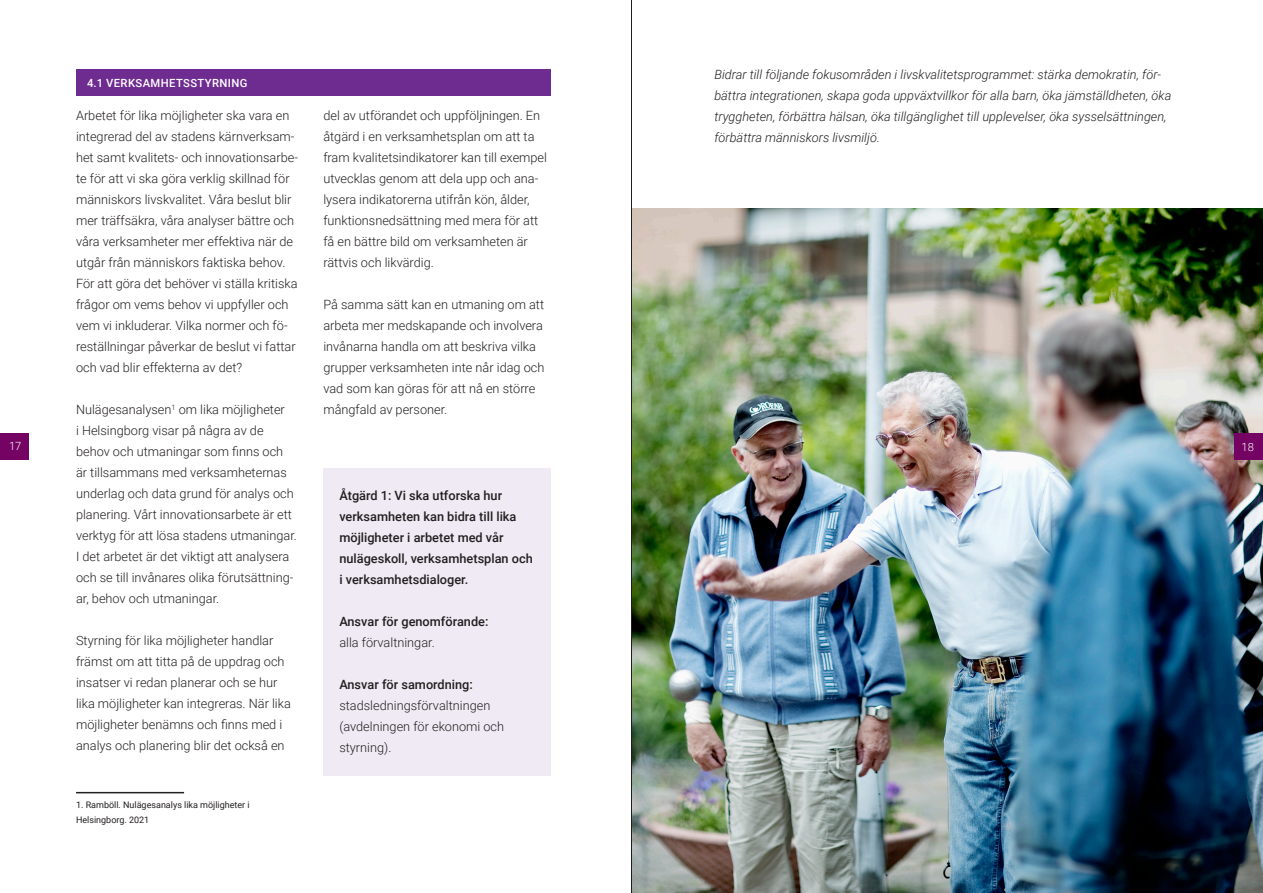
<style>
.page{position:relative;width:1263px;height:893px;background:#fff}
.page>*{position:absolute;margin:0;border:0;box-sizing:border-box;transform-origin:0 0}
.t1{font:300 12.75px/21px "Roboto";color:#231f20}
.t2{font:italic 300 12.75px/21px "Roboto";color:#231f20}
.t3{font:500 12.75px/21px "Roboto";color:#231f20}
.t4{font:500 11.25px "Roboto";letter-spacing:.035em;color:#fff}
.t5{font:300 11.25px "Roboto";color:#fff}
.t6{font:9px/15px "Roboto";color:#231f20}
</style>
<div class="page">
<hr style="left:76px;top:792px;width:108px;height:1px;background:#231f20">
<img style="left:632px;top:208px;width:631px;height:685px">
<div style="left:76px;top:70px;width:475px;height:26px;background:#6e2c91"></div>
<div style="left:323px;top:468px;width:228px;height:307px;background:#f0eaf4"></div>
<div style="left:1234px;top:433px;width:29px;height:27px;background:#750364"></div>
<div style="left:0;top:433px;width:28px;height:27px;background:#750364"></div>
<hr style="left:631px;top:0;width:1px;height:893px;background:#231f20">
<p class="t4" style="left:87px;top:75px;width:162px">4.1 VERKSAMHETSSTYRNING</p>
<p class="t2" style="left:714px;top:64px;width:458px">Bidrar till följande fokusområden i livskvalitetsprogrammet: stärka demokratin, för&shy;bättra integrationen, skapa goda uppväxtvillkor för alla barn, öka jämställdheten, öka tryggheten, förbättra hälsan, öka tillgänglighet till upplevelser, öka sysselsättningen, förbättra människors livsmiljö.</p>
<p class="t1" style="left:76px;top:105px;width:223px">Arbetet för lika möjligheter ska vara en integrerad del av stadens kärnverksam&shy;het samt kvalitets- och innovationsarbe&shy;te för att vi ska göra verklig skillnad för människors livskvalitet. Våra beslut blir mer träffsäkra, våra analyser bättre och våra verksamheter mer effektiva när de utgår från människors faktiska behov.<br>För att göra det behöver vi ställa kritiska frågor om vems behov vi uppfyller och vem vi inkluderar. Vilka normer och fö&shy;reställningar påverkar de beslut vi fattar och vad blir effekterna av det?</p>
<p class="t1" style="left:76px;top:399px;width:222px">Nulägesanalysen<sup>1</sup> om lika möjligheter<br>i Helsingborg visar på några av de behov och utmaningar som finns och är tillsammans med verksamheternas underlag och data grund för analys och planering. Vårt innovationsarbete är ett verktyg för att lösa stadens utmaningar.<br>I det arbetet är det viktigt att analysera och se till invånares olika förutsättning&shy;ar, behov och utmaningar.</p>
<p class="t1" style="left:76px;top:630px;width:216px">Styrning för lika möjligheter handlar främst om att titta på de uppdrag och insatser vi redan planerar och se hur lika möjligheter kan integreras. När lika möjligheter benämns och finns med i</p>
<p class="t1" style="left:76px;top:735px;width:210px">analys och planering blir det också en</p>
<p class="t1" style="left:323px;top:105px;width:225px">del av utförandet och uppföljningen. En åtgärd i en verksamhetsplan om att ta fram kvalitetsindikatorer kan till exempel utvecklas genom att dela upp och ana&shy;lysera indikatorerna utifrån kön, ålder, funktionsnedsättning med mera för att få en bättre bild om verksamheten är rättvis och likvärdig.</p>
<p class="t1" style="left:323px;top:294px;width:223px">På samma sätt kan en utmaning om att arbeta mer medskapande och involvera invånarna handla om att beskriva vilka grupper verksamheten inte når idag och vad som kan göras för att nå en större mångfald av personer.</p>
<p class="t5" style="left:9px;top:439px;width:14px">17</p>
<p class="t5" style="left:1241px;top:439px;width:14px">18</p>
<p class="t3" style="left:339px;top:485px;width:195px">Åtgärd 1: Vi ska utforska hur verksamheten kan bidra till lika möjligheter i arbetet med vår nulägeskoll, verksamhetsplan och i verksamhetsdialoger.</p>
<p class="t3" style="left:339px;top:611px;width:151px">Ansvar för genomförande:</p>
<p class="t1" style="left:339px;top:632px;width:97px">alla förvaltningar.</p>
<p class="t3" style="left:339px;top:674px;width:135px">Ansvar för samordning:</p>
<p class="t1" style="left:339px;top:695px;width:166px">stadsledningsförvaltningen (avdelningen för ekonomi och styrning).</p>
<p class="t6" style="left:76px;top:797px;width:175px">1. Ramböll. Nulägesanalys lika möjligheter i<br>Helsingborg. 2021</p>
</div>
